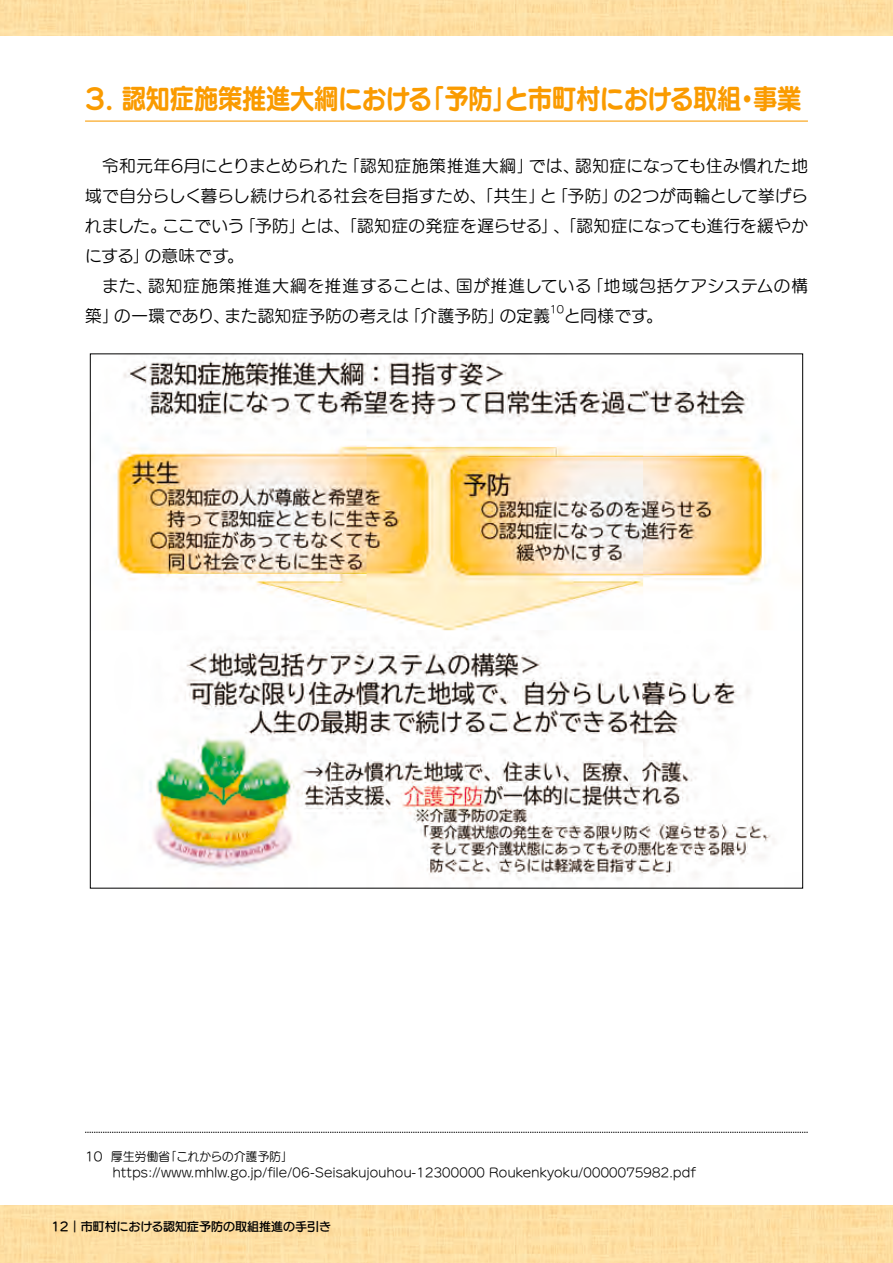
<style>
.page{position:relative;width:893px;height:1263px;background:#fff}
.page>*{position:absolute;margin:0;border:0;box-sizing:border-box;transform-origin:0 0}
.t1{font:27px "UD Marugo Large Pro B";letter-spacing:-.01em;color:#fa9b00}
.t2{font:16.5px/30px "UD Marugo Large Pro M";letter-spacing:.025em;color:#000;text-align:justify}
.t3{font:12px/15.8px "UD Marugo Large Pro M";letter-spacing:.025em;color:#000}
.t4{font:12px "UD Marugo Large Pro DB";color:#000}
.t5{font:9.9px "UD Marugo Large Pro M";color:#000}
</style>
<div class="page">
<div style="left:0;top:1205px;width:893px;height:58px;background:#fedea3"></div>
<div style="left:0;top:0;width:893px;height:35px;background:#fedea3"></div>
<hr style="left:85px;top:121px;width:723px;height:1px;background:#fa9b00">
<img style="left:106px;top:356px;width:671px;height:524px">
<svg style="left:85px;top:1132px;width:723px;height:1px"></svg>
<h1 class="t1" style="left:85px;top:75px;width:718px">3. 認知症施策推進大綱における「予防」と市町村における取組・事業</h1>
<p class="t2" style="left:85px;top:149px;width:724px;text-indent:17px">令和元年6月にとりまとめられた「認知症施策推進大綱」では、認知症になっても住み慣れた地域で自分らしく暮らし続けられる社会を目指すため、「共生」と「予防」の2つが両輪として挙げられました。ここでいう「予防」とは、「認知症の発症を遅らせる」、「認知症になっても進行を緩やかにする」の意味です。</p>
<p class="t2" style="left:85px;top:269px;width:724px;text-indent:17px">また、認知症施策推進大綱を推進することは、国が推進している「地域包括ケアシステムの構築」の一環であり、また認知症予防の考えは「介護予防」の定義</p>
<p class="t5" style="left:550px;top:301px;width:15px">10</p>
<p class="t2" style="left:564px;top:299px;width:100px">と同様です。</p>
<p class="t3" style="left:85px;top:1147px;width:613px">10 厚生労働省「これからの介護予防」<br>　　 https://www.mhlw.go.jp/file/06-Seisakujouhou-12300000 Roukenkyoku/0000075982.pdf</p>
<p class="t4" style="left:51px;top:1215px;width:282px">12｜市町村における認知症予防の取組推進の手引き</p>
</div>
